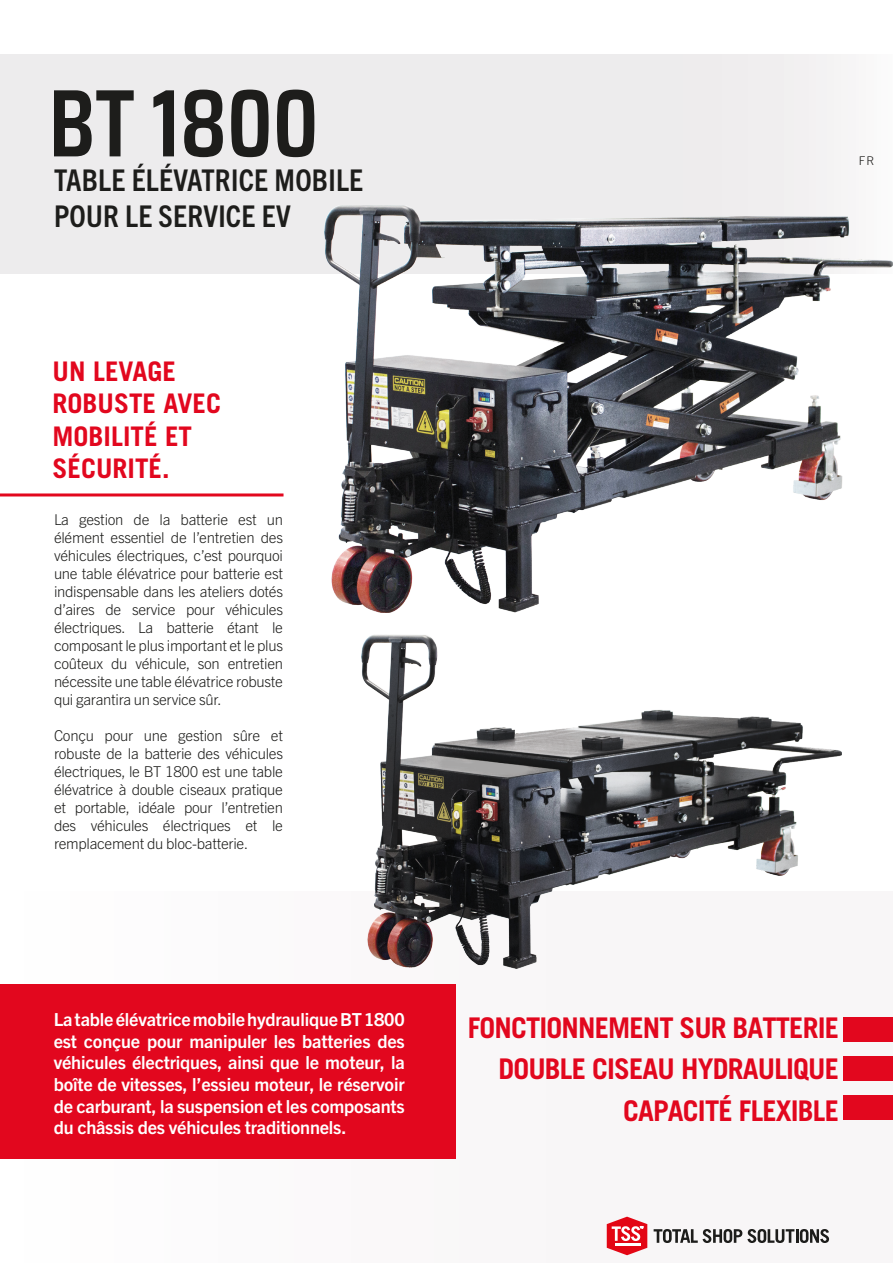
<style>
.page{position:relative;width:893px;height:1263px;background:#fff}
.page>*{position:absolute;margin:0;border:0;box-sizing:border-box;transform-origin:0 0}
.header_bold{font:700 condensed 30px/36px "Trade Gothic Next LT Pro";letter-spacing:.01em;color:#1d1d1b}
.red_bold_features{font:700 28.5px "Trade Gothic LT Std";letter-spacing:-.03em;color:#e2071e}
.header_red{font:700 27px/32.4px "Trade Gothic LT Std";color:#e2071e}
.paragraph_description_white{font:700 18px/21.6px "Trade Gothic Next LT Pro";letter-spacing:-.01em;color:#fff;text-align:justify}
.prod_description{font:300 15px/18px "Trade Gothic Next LT Pro";letter-spacing:-.02em;color:#1d1d1b;text-align:justify}
.t1{font:300 12px "Trade Gothic LT Std";color:#1d1d1b}
</style>
<div class="page">
<div style="left:0;top:891px;width:893px;height:372px;background:#f9f7f8"></div>
<div style="left:0;top:54px;width:893px;height:220px;background:#edeced"></div>
<svg style="left:54px;top:90px;width:80px;height:66px"></svg>
<svg style="left:153px;top:90px;width:21px;height:66px"></svg>
<svg style="left:184px;top:90px;width:39px;height:67px"></svg>
<svg style="left:231px;top:90px;width:38px;height:67px"></svg>
<svg style="left:277px;top:90px;width:37px;height:67px"></svg>
<div style="left:844px;top:1017px;width:49px;height:24px;background:#e2071e"></div>
<div style="left:844px;top:1056px;width:49px;height:24px;background:#e2071e"></div>
<div style="left:844px;top:1095px;width:49px;height:24px;background:#e2071e"></div>
<div style="left:0;top:984px;width:455px;height:175px;background:#e2071e"></div>
<hr style="left:0;top:493px;width:284px;height:3px;background:#e2071e">
<svg style="left:654px;top:1229px;width:175px;height:14px"></svg>
<svg style="left:607px;top:1216px;width:40px;height:39px"></svg>
<hr style="left:615px;top:1243px;width:25px;height:2px;background:#fff">
<img style="left:324px;top:206px;width:569px;height:406px">
<img style="left:362px;top:634px;width:480px;height:334px">
<p class="header_bold" style="left:54px;top:160px;width:311px">TABLE ÉLÉVATRICE MOBILE<br>POUR LE SERVICE EV</p>
<p class="header_red" style="left:53px;top:355px;width:170px">UN LEVAGE<br>ROBUSTE AVEC<br>MOBILITÉ ET<br>SÉCURITÉ.</p>
<p class="prod_description" style="left:54px;top:510px;width:231px">La gestion de la batterie est un élément essentiel de l’entretien des véhicules électriques, c’est pourquoi une table élévatrice pour batterie est indispensable dans les ateliers dotés d’aires de service pour véhicules électriques. La batterie étant le composant le plus important et le plus coûteux du véhicule, son entretien nécessite une table élévatrice robuste qui garantira un service sûr.</p>
<p class="prod_description" style="left:54px;top:726px;width:231px">Conçu pour une gestion sûre et robuste de la batterie des véhicules électriques, le BT 1800 est une table élévatrice à double ciseaux pratique et portable, idéale pour l’entretien des véhicules électriques et le remplacement du bloc-batterie.</p>
<p class="paragraph_description_white" style="left:54px;top:1008px;width:353px">La table élévatrice mobile hydraulique BT 1800 est conçue pour manipuler les batteries des véhicules électriques, ainsi que le moteur, la boîte de vitesses, l’essieu moteur, le réservoir de carburant, la suspension et les composants du châssis des véhicules traditionnels.</p>
<p class="t1" style="left:859px;top:154px;width:17px">FR</p>
<p class="red_bold_features" style="left:468px;top:1010px;width:373px">FONCTIONNEMENT SUR BATTERIE</p>
<p class="red_bold_features" style="left:498px;top:1052px;width:342px">DOUBLE CISEAU HYDRAULIQUE</p>
<p class="red_bold_features" style="left:623px;top:1093px;width:217px">CAPACITÉ FLEXIBLE</p>
</div>
